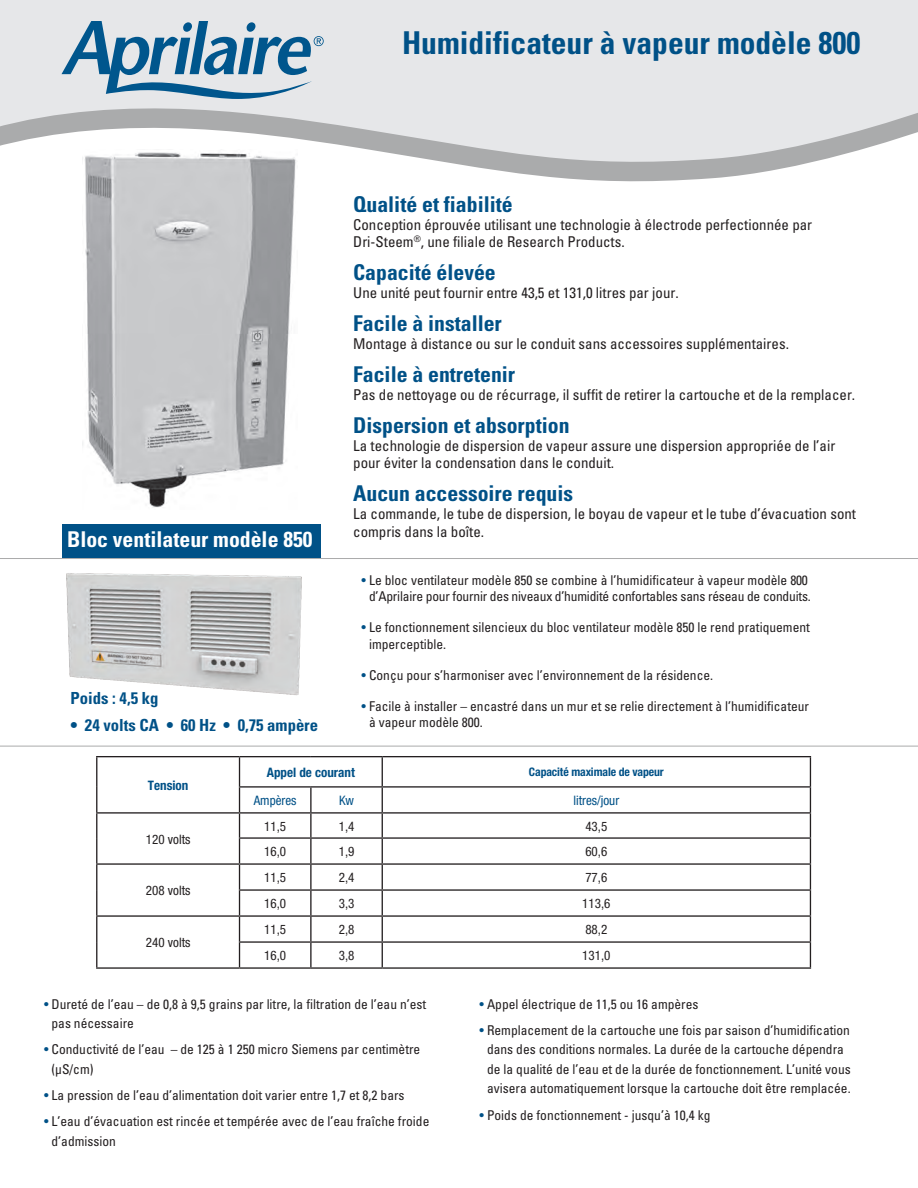
<style>
.page{position:relative;width:918px;height:1188px;background:#fff}
.page>*{position:absolute;margin:0;border:0;box-sizing:border-box;transform-origin:0 0}
.t1{font:700 condensed 31.5px "Univers";color:#005187}
.t2{font:700 condensed 21.75px "Univers";color:#005187}
.t3{font:700 condensed 21.75px "Univers";color:#fff}
.t4{font:700 condensed 16.65px "Univers";color:#005187}
.t5{font:condensed 14.85px/17.9px "Univers";color:#231f20}
.t6{font:condensed 13.5px/19.5px "Univers";color:#231f20}
.t7{font:condensed 13.05px "Helvetica Neue";color:#231f20}
.t8{font:700 condensed 13.05px "Helvetica Neue";color:#005187}
.t9{font:condensed 13.05px "Helvetica Neue";color:#005187}
.t10{font:700 condensed 11.7px "Helvetica Neue";letter-spacing:-.01em;color:#005187}
.s1{color:#005187}
</style>
<div class="page">
<div style="left:62px;top:524px;width:259px;height:48px;background:#005187"></div>
<svg style="left:0;top:558px;width:918px;height:188px"></svg>
<svg style="left:489px;top:169px;width:290px;height:12px;fill:#aaabac"></svg>
<svg style="left:0;top:0;width:918px;height:169px;background:#e1e2e3"></svg>
<svg style="left:61px;top:22px;width:263px;height:77px;background:#98b5c9"></svg>
<img style="left:83px;top:149px;width:214px;height:359px">
<img style="left:66px;top:573px;width:236px;height:122px">
<svg style="left:97px;top:757px;width:713px;height:210px"></svg>
<hr style="left:239px;top:786px;width:72px;height:2px;background:#231f20">
<hr style="left:311px;top:786px;width:71px;height:2px;background:#231f20">
<hr style="left:96px;top:757px;width:1px;height:30px;background:#231f20">
<hr style="left:96px;top:756px;width:144px;height:1px;background:#231f20">
<hr style="left:240px;top:756px;width:71px;height:1px;background:#231f20">
<hr style="left:311px;top:756px;width:71px;height:1px;background:#231f20">
<hr style="left:310px;top:788px;width:2px;height:24px;background:#231f20">
<hr style="left:382px;top:756px;width:429px;height:1px;background:#231f20">
<hr style="left:382px;top:786px;width:429px;height:2px;background:#231f20">
<hr style="left:96px;top:812px;width:144px;height:2px;background:#231f20">
<hr style="left:310px;top:814px;width:2px;height:23px;background:#231f20">
<hr style="left:240px;top:812px;width:71px;height:2px;background:#231f20">
<hr style="left:311px;top:812px;width:71px;height:2px;background:#231f20">
<hr style="left:382px;top:812px;width:429px;height:2px;background:#231f20">
<hr style="left:310px;top:839px;width:2px;height:24px;background:#231f20">
<hr style="left:239px;top:837px;width:72px;height:2px;background:#231f20">
<hr style="left:311px;top:837px;width:71px;height:2px;background:#231f20">
<hr style="left:382px;top:837px;width:429px;height:2px;background:#231f20">
<hr style="left:96px;top:863px;width:144px;height:2px;background:#231f20">
<hr style="left:310px;top:865px;width:2px;height:24px;background:#231f20">
<hr style="left:240px;top:863px;width:71px;height:2px;background:#231f20">
<hr style="left:311px;top:863px;width:71px;height:2px;background:#231f20">
<hr style="left:96px;top:967px;width:144px;height:2px;background:#231f20">
<hr style="left:382px;top:863px;width:429px;height:2px;background:#231f20">
<hr style="left:240px;top:967px;width:71px;height:2px;background:#231f20">
<hr style="left:310px;top:891px;width:2px;height:24px;background:#231f20">
<hr style="left:239px;top:889px;width:72px;height:2px;background:#231f20">
<hr style="left:311px;top:889px;width:71px;height:2px;background:#231f20">
<hr style="left:311px;top:967px;width:71px;height:2px;background:#231f20">
<hr style="left:382px;top:889px;width:429px;height:2px;background:#231f20">
<hr style="left:382px;top:967px;width:429px;height:2px;background:#231f20">
<svg style="left:96px;top:787px;width:1px;height:180px"></svg>
<hr style="left:96px;top:915px;width:144px;height:2px;background:#231f20">
<hr style="left:310px;top:917px;width:2px;height:24px;background:#231f20">
<hr style="left:240px;top:915px;width:71px;height:2px;background:#231f20">
<hr style="left:311px;top:915px;width:71px;height:2px;background:#231f20">
<hr style="left:382px;top:915px;width:429px;height:2px;background:#231f20">
<svg style="left:239px;top:757px;width:1px;height:210px"></svg>
<hr style="left:310px;top:943px;width:2px;height:24px;background:#231f20">
<hr style="left:239px;top:941px;width:72px;height:2px;background:#231f20">
<hr style="left:311px;top:941px;width:71px;height:2px;background:#231f20">
<svg style="left:382px;top:757px;width:1px;height:210px"></svg>
<hr style="left:382px;top:941px;width:429px;height:2px;background:#231f20">
<svg style="left:810px;top:757px;width:1px;height:210px"></svg>
<p class="t1" style="left:402px;top:23px;width:460px">Humidificateur à vapeur modèle 800</p>
<p class="t3" style="left:67px;top:526px;width:247px">Bloc ventilateur modèle 850</p>
<p class="t4" style="left:71px;top:688px;width:89px">Poids : 4,5 kg</p>
<p class="t4" style="left:71px;top:715px;width:249px">• 24 volts CA • 60 Hz • 0,75 ampère</p>
<p class="t2" style="left:353px;top:191px;width:161px">Qualité et fiabilité</p>
<p class="t5" style="left:353px;top:215px;width:461px">Conception éprouvée utilisant une technologie à électrode perfectionnée par<br>Dri-Steem<sup>®</sup>, une filiale de Research Products.</p>
<p class="t2" style="left:353px;top:259px;width:144px">Capacité élevée</p>
<p class="t5" style="left:353px;top:284px;width:327px">Une unité peut fournir entre 43,5 et 131,0 litres par jour.</p>
<p class="t2" style="left:353px;top:310px;width:150px">Facile à installer</p>
<p class="t5" style="left:353px;top:335px;width:437px">Montage à distance ou sur le conduit sans accessoires supplémentaires.</p>
<p class="t2" style="left:353px;top:361px;width:163px">Facile à entretenir</p>
<p class="t5" style="left:353px;top:385px;width:504px">Pas de nettoyage ou de récurrage, il suffit de retirer la cartouche et de la remplacer.</p>
<p class="t2" style="left:353px;top:412px;width:218px">Dispersion et absorption</p>
<p class="t5" style="left:353px;top:436px;width:484px">La technologie de dispersion de vapeur assure une dispersion appropriée de l’air pour éviter la condensation dans le conduit.</p>
<p class="t2" style="left:353px;top:480px;width:221px">Aucun accessoire requis</p>
<p class="t5" style="left:353px;top:505px;width:504px">La commande, le tube de dispersion, le boyau de vapeur et le tube d’évacuation sont compris dans la boîte.</p>
<p class="t6" style="left:362px;top:572px;width:451px;line-height:16.2px;text-align:center"><span class="s1">•</span> Le bloc ventilateur modèle 850 se combine à l’humidificateur à vapeur modèle 800 d’Aprilaire pour fournir des niveaux d’humidité confortables sans réseau de conduits.</p>
<p class="t6" style="left:369px;top:619px;width:442px;line-height:16.2px;text-indent:-7px"><span class="s1">•</span> Le fonctionnement silencieux du bloc ventilateur modèle 850 le rend pratiquement imperceptible.</p>
<p class="t6" style="left:362px;top:665px;width:353px"><span class="s1">•</span> Conçu pour s’harmoniser avec l’environnement de la résidence.</p>
<p class="t6" style="left:369px;top:698px;width:442px;line-height:16.2px;text-indent:-7px"><span class="s1">•</span> Facile à installer – encastré dans un mur et se relie directement à l’humidificateur à vapeur modèle 800.</p>
<p class="t8" style="left:148px;top:777px;width:42px">Tension</p>
<p class="t7" style="left:146px;top:831px;width:46px">120 volts</p>
<p class="t7" style="left:146px;top:883px;width:46px">208 volts</p>
<p class="t7" style="left:146px;top:935px;width:46px">240 volts</p>
<p class="t8" style="left:267px;top:764px;width:90px">Appel de courant</p>
<p class="t10" style="left:529px;top:765px;width:136px">Capacité maximale de vapeur</p>
<p class="t9" style="left:254px;top:793px;width:44px">Ampères</p>
<p class="t9" style="left:339px;top:793px;width:16px">Kw</p>
<p class="t9" style="left:574px;top:793px;width:47px">litres/jour</p>
<p class="t7" style="left:264px;top:818px;width:23px">11,5</p>
<p class="t7" style="left:339px;top:818px;width:17px">1,4</p>
<p class="t7" style="left:585px;top:818px;width:23px">43,5</p>
<p class="t7" style="left:264px;top:844px;width:23px">16,0</p>
<p class="t7" style="left:339px;top:844px;width:17px">1,9</p>
<p class="t7" style="left:585px;top:844px;width:23px">60,6</p>
<p class="t7" style="left:264px;top:870px;width:23px">11,5</p>
<p class="t7" style="left:339px;top:870px;width:17px">2,4</p>
<p class="t7" style="left:585px;top:870px;width:23px">77,6</p>
<p class="t7" style="left:264px;top:896px;width:23px">16,0</p>
<p class="t7" style="left:339px;top:896px;width:17px">3,3</p>
<p class="t7" style="left:582px;top:896px;width:30px">113,6</p>
<p class="t7" style="left:264px;top:922px;width:23px">11,5</p>
<p class="t7" style="left:339px;top:922px;width:17px">2,8</p>
<p class="t7" style="left:585px;top:922px;width:23px">88,2</p>
<p class="t7" style="left:264px;top:948px;width:23px">16,0</p>
<p class="t7" style="left:339px;top:948px;width:17px">3,8</p>
<p class="t7" style="left:582px;top:948px;width:30px">131,0</p>
<p class="t6" style="left:52px;top:994px;width:376px;text-indent:-7px"><span class="s1">•</span> Dureté de l’eau – de 0,8 à 9,5 grains par litre, la filtration de l’eau n’est pas nécessaire</p>
<p class="t6" style="left:52px;top:1040px;width:370px;text-indent:-7px"><span class="s1">•</span> Conductivité de l’eau – de 125 à 1 250 micro Siemens par centimètre (µS/cm)</p>
<p class="t6" style="left:44px;top:1085px;width:362px"><span class="s1">•</span> La pression de l’eau d’alimentation doit varier entre 1,7 et 8,2 bars</p>
<p class="t6" style="left:52px;top:1112px;width:379px;text-indent:-7px"><span class="s1">•</span> L’eau d’évacuation est rincée et tempérée avec de l’eau fraîche froide d’admission</p>
<p class="t6" style="left:480px;top:994px;width:220px"><span class="s1">•</span> Appel électrique de 11,5 ou 16 ampères</p>
<p class="t6" style="left:480px;top:1020px;width:373px;text-align:center"><span class="s1">•</span> Remplacement de la cartouche une fois par saison d’humidification dans des conditions normales. La durée de la cartouche dépendra de la qualité de l’eau et de la durée de fonctionnement. L’unité vous avisera automatiquement lorsque la cartouche doit être remplacée.</p>
<p class="t6" style="left:480px;top:1105px;width:232px"><span class="s1">•</span> Poids de fonctionnement - jusqu’à 10,4 kg</p>
</div>
